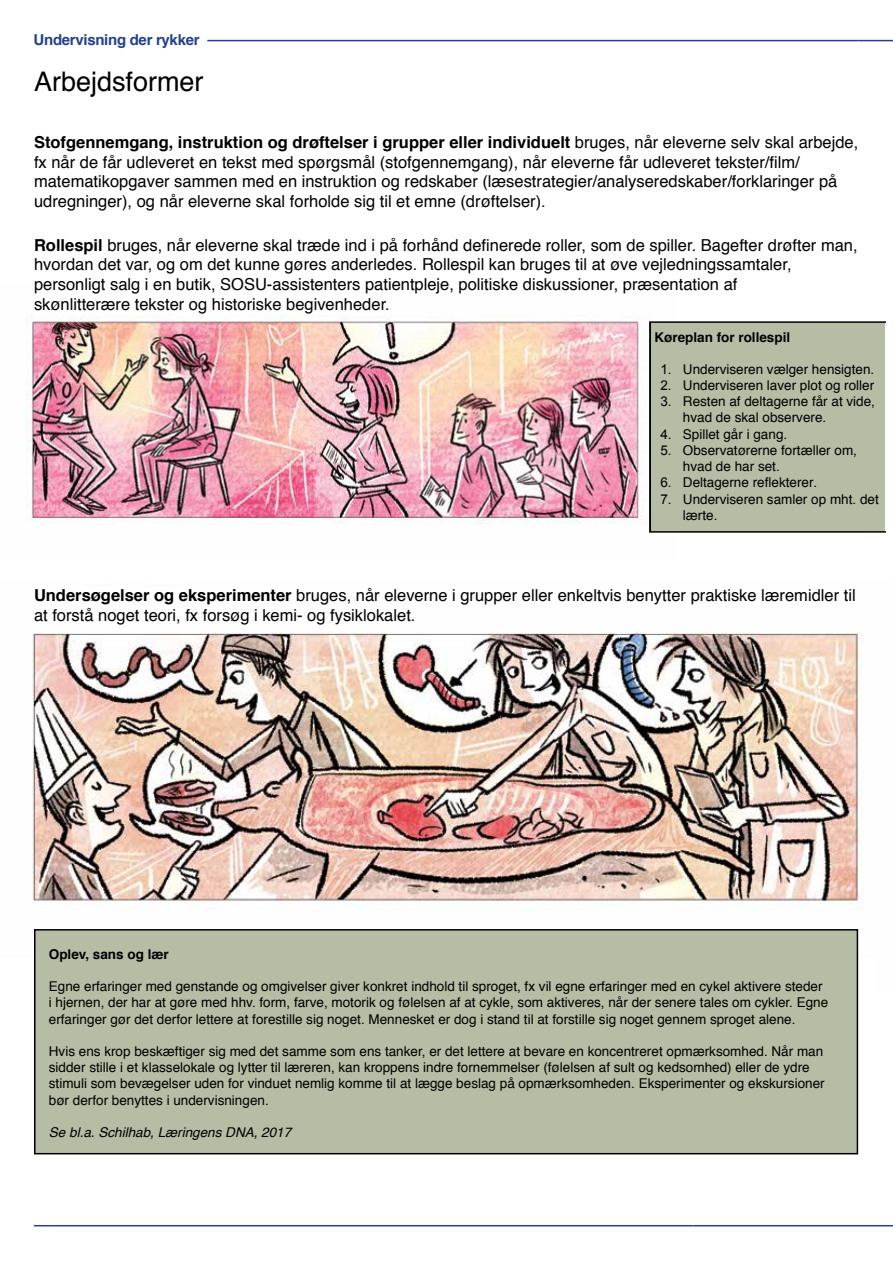
<style>
.page{position:relative;width:893px;height:1263px;background:#fff}
.page>*{position:absolute;margin:0;border:0;box-sizing:border-box;transform-origin:0 0}
.t1{font:27px "Helvetica";color:#000}
.t2{font:16.5px/19.8px "Helvetica";color:#000}
.t3{font:700 15px "Helvetica";letter-spacing:-.02em;color:#25408f}
.t4{font:13.5px/16.2px "Helvetica";color:#000}
.t5{font:700 13.5px "Helvetica";color:#000}
.t6{font:italic 13.5px "Helvetica";color:#000}
.s1{font-weight:700}
.s2{font-family:"Arial"}
</style>
<div class="page">
<hr style="left:858px;top:40px;width:35px;height:1px;background:#25408f">
<hr style="left:694px;top:1225px;width:199px;height:1px;background:#25408f">
<hr style="left:207px;top:40px;width:651px;height:1px;background:#25408f">
<hr style="left:34px;top:1225px;width:660px;height:1px;background:#25408f">
<img style="left:32px;top:632px;width:831px;height:325px">
<img style="left:26px;top:315px;width:618px;height:209px">
<div style="left:649px;top:321px;width:236px;height:212px;background:#b5bda5"></div>
<div style="left:35px;top:930px;width:822px;height:224px;background:#b5bda5"></div>
<div style="left:34px;top:929px;width:824px;height:225px;border:2px solid #000"></div>
<p class="t3" style="left:34px;top:27px;width:167px">Undervisning der rykker</p>
<h1 class="t1" style="left:34px;top:60px;width:171px">Arbejdsformer</h1>
<p class="t2" style="left:34px;top:133px;width:826px"><span class="s1">Stofgennemgang, instruktion og drøftelser i grupper eller individuelt</span> bruges, når eleverne selv skal arbejde, fx når de får udleveret en tekst med spørgsmål (stofgennemgang), når eleverne får udleveret tekster/film/ matematikopgaver sammen med en instruktion og redskaber (læsestrategier/analyseredskaber/forklaringer på udregninger), og når eleverne skal forholde sig til et emne (drøftelser).</p>
<p class="t2" style="left:34px;top:235px;width:825px"><span class="s1">Rollespil</span> bruges, når eleverne skal træde ind i på forhånd definerede roller, som de spiller. Bagefter drøfter man, hvordan det var, og om det kunne gøres anderledes. Rollespil kan bruges til at øve vejledningssamtaler, personligt salg i en butik, SOSU-assistenters patientpleje, politiske diskussioner, præsentation af<br>skønlitterære tekster og historiske begivenheder.</p>
<p class="t5" style="left:654px;top:326px;width:137px">Køreplan for rollespil</p>
<p class="t4" style="left:660px;top:361px;width:215px"><span class="s2">1.</span> Underviseren vælger hensigten.</p>
<p class="t4" style="left:660px;top:378px;width:215px"><span class="s2">2.</span> Underviseren laver plot og roller</p>
<p class="t4" style="left:683px;top:394px;width:194px;text-indent:-23px"><span class="s2">3.</span> Resten af deltagerne får at vide, hvad de skal observere.</p>
<p class="t4" style="left:660px;top:426px;width:128px"><span class="s2">4.</span> Spillet går i gang.</p>
<p class="t4" style="left:683px;top:442px;width:176px;text-indent:-23px"><span class="s2">5.</span> Observatørerne fortæller om, hvad de har set.</p>
<p class="t4" style="left:660px;top:475px;width:158px"><span class="s2">6.</span> Deltagerne reflekterer.</p>
<p class="t4" style="left:683px;top:491px;width:197px;text-indent:-23px"><span class="s2">7.</span> Underviseren samler op mht. det lærte.</p>
<p class="t2" style="left:34px;top:586px;width:823px"><span class="s1">Undersøgelser og eksperimenter</span> bruges, når eleverne i grupper eller enkeltvis benytter praktiske læremidler til at forstå noget teori, fx forsøg i kemi- og fysiklokalet.</p>
<p class="t5" style="left:49px;top:943px;width:121px">Oplev, sans og lær</p>
<p class="t4" style="left:49px;top:979px;width:781px">Egne erfaringer med genstande og omgivelser giver konkret indhold til sproget, fx vil egne erfaringer med en cykel aktivere steder i hjernen, der har at gøre med hhv. form, farve, motorik og følelsen af at cykle, som aktiveres, når der senere tales om cykler. Egne erfaringer gør det derfor lettere at forestille sig noget. Mennesket er dog i stand til at forstille sig noget gennem sproget alene.</p>
<p class="t4" style="left:49px;top:1043px;width:777px">Hvis ens krop beskæftiger sig med det samme som ens tanker, er det lettere at bevare en koncentreret opmærksomhed. Når man sidder stille i et klasselokale og lytter til læreren, kan kroppens indre fornemmelser (følelsen af sult og kedsomhed) eller de ydre stimuli som bevægelser uden for vinduet nemlig komme til at lægge beslag på opmærksomheden. Eksperimenter og ekskursioner bør derfor benyttes i undervisningen.</p>
<p class="t6" style="left:49px;top:1121px;width:244px">Se bl.a. Schilhab, Læringens DNA, 2017</p>
</div>
